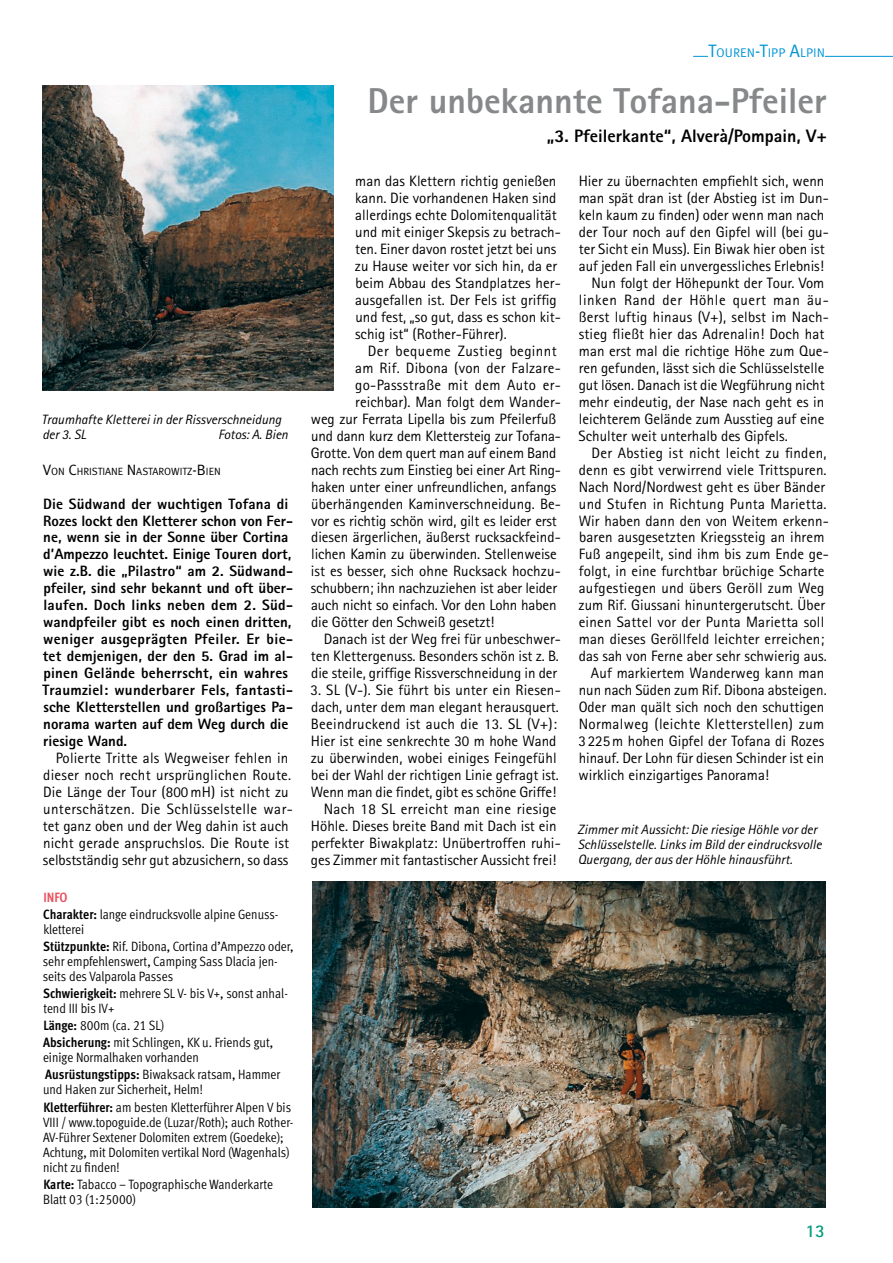
<style>
.page{position:relative;width:893px;height:1263px;background:#fff}
.page>*{position:absolute;margin:0;border:0;box-sizing:border-box;transform-origin:0 0}
.t1{font:800 36px "Agfa Rotis Sans Serif";color:#87888a}
.t2{font:800 18px "Agfa Rotis Sans Serif";color:#000}
.t3{font:700 18px "Agfa Rotis Sans Serif";color:#009d7e}
.t4{font:15px/17px "Agfa Rotis Sans Serif";color:#000;text-align:center}
.t5{font:800 15px/17px "Agfa Rotis Sans Serif";letter-spacing:.005em;color:#000}
.t6{font:15px "Agfa Rotis Sans Serif";letter-spacing:.02em;color:#000}
.t7{font:15px "Agfa Rotis Sans Serif";letter-spacing:.025em;color:#000}
.t8{font:15px "Agfa Rotis Sans Serif";letter-spacing:.035em;color:#000}
.t9{font:13.5px/15px "Meta Cond Normal LF";color:#000}
.t10{font:italic 13.5px/15px "Agfa Rotis Sans Serif";color:#000}
.t11{font:13.5px "Meta Cond Bold LF";color:#e8525f}
.t12{font:12.6px "Meta Normal Caps";color:#0095d8}
.t13{font:10.5px "Meta Normal";color:#000}
.s1{font-size:15px}
.s2{font-family:"Meta Cond Bold LF"}
.s3{font-size:18px}
</style>
<div class="page">
<hr style="left:693px;top:56px;width:200px;height:1px;background:#0095d8">
<div style="left:708px;top:43px;width:117px;height:17px;background:#fff"></div>
<img style="left:43px;top:85px;width:290px;height:305px">
<img style="left:312px;top:882px;width:513px;height:326px">
<p class="t10" style="left:42px;top:412px;width:241px">Traumhafte Kletterei in der Rissverschneidung der 3. SL</p>
<p class="t10" style="left:218px;top:427px;width:71px">Fotos: A. Bien</p>
<p class="t13" style="left:43px;top:465px;width:180px"><span class="s1">V</span>ON <span class="s1">C</span>HRISTIANE <span class="s1">N</span>ASTAROWITZ<span class="s1">-B</span>IEN</p>
<p class="t5" style="left:42px;top:495px;width:252px">Die Südwand der wuchtigen Tofana di Rozes lockt den Kletterer schon von Fer&shy;ne, wenn sie in der Sonne über Cortina d’Ampezzo leuchtet. Einige Touren dort, wie z.B. die „Pilastro“ am 2. Südwand&shy;pfeiler, sind sehr bekannt und oft über&shy;laufen. Doch links neben dem 2. Süd&shy;wandpfeiler gibt es noch einen dritten, weniger ausgeprägten Pfeiler. Er bie&shy;tet demjenigen, der den 5. Grad im al&shy;pinen Gelände beherrscht, ein wahres Traumziel: wunderbarer Fels, fantasti&shy;sche Kletterstellen und großartiges Pa&shy;norama warten auf dem Weg durch die riesige Wand.</p>
<p class="t4" style="left:43px;top:749px;width:252px">Polierte Tritte als Wegweiser fehlen in dieser noch recht ursprünglichen Route.<br>Die Länge der Tour (800mH) ist nicht zu unterschätzen. Die Schlüsselstelle war&shy;tet ganz oben und der Weg dahin ist auch nicht gerade anspruchslos. Die Route ist selbstständig sehr gut abzusichern, so dass</p>
<p class="t11" style="left:43px;top:889px;width:26px">INFO</p>
<p class="t9" style="left:43px;top:906px;width:237px"><span class="s2">Charakter:</span> lange eindrucksvolle alpine Genuss&shy;kletterei</p>
<p class="t9" style="left:43px;top:939px;width:252px"><span class="s2">Stützpunkte:</span> Rif. Dibona, Cortina d’Ampezzo oder, sehr empfehlenswert, Camping Sass Dlacia jen&shy;seits des Valparola Passes</p>
<p class="t9" style="left:43px;top:986px;width:246px"><span class="s2">Schwierigkeit:</span> mehrere SL V- bis V+, sonst anhal&shy;tend III bis IV+</p>
<p class="t9" style="left:43px;top:1017px;width:232px;line-height:17.1px"><span class="s2">Länge:</span> 800m (ca. 21 SL)<br><span class="s2">Absicherung:</span> mit Schlingen, KK u. Friends gut,</p>
<p class="t9" style="left:43px;top:1049px;width:239px;line-height:17.1px">einige Normalhaken vorhanden<br><span class="s2">Ausrüstungstipps:</span> Biwaksack ratsam, Hammer</p>
<p class="t9" style="left:43px;top:1081px;width:250px;line-height:17.1px">und Haken zur Sicherheit, Helm!<br><span class="s2">Kletterführer:</span> am besten Kletterführer Alpen V bis</p>
<p class="t9" style="left:43px;top:1114px;width:252px">VIII / www.topoguide.de (Luzar/Roth); auch Rother-AV-Führer Sextener Dolomiten extrem (Goedeke); Achtung, mit Dolomiten vertikal Nord (Wagenhals) nicht zu finden!</p>
<p class="t9" style="left:43px;top:1176px;width:231px"><span class="s2">Karte:</span> Tabacco – Topographische Wanderkarte<br>Blatt 03 (1:25000)</p>
<p class="t12" style="left:708px;top:45px;width:118px"><span class="s3">T</span>OUREN<span class="s3">-T</span>IPP <span class="s3">A</span>LPIN</p>
<h1 class="t1" style="left:367px;top:78px;width:461px">Der unbekannte Tofana-Pfeiler</h1>
<p class="t2" style="left:547px;top:124px;width:282px">„3. Pfeilerkante“, Alverà/Pompain, V+</p>
<p class="t4" style="left:355px;top:173px;width:207px;text-align:left">man das Klettern richtig genießen kann. Die vorhandenen Haken sind allerdings echte Dolomitenqualität und mit einiger Skepsis zu betrach&shy;ten. Einer davon rostet jetzt bei uns zu Hause weiter vor sich hin, da er beim Abbau des Standplatzes her&shy;ausgefallen ist. Der Fels ist griffig und fest, „so gut, dass es schon kit&shy;schig ist“ (Rother-Führer).</p>
<p class="t7" style="left:368px;top:342px;width:190px">Der bequeme Zustieg beginnt</p>
<p class="t4" style="left:355px;top:359px;width:207px">am Rif. Dibona (von der Falzare-</p>
<p class="t7" style="left:355px;top:376px;width:207px">go-Passstraße mit dem Auto er-</p>
<p class="t4" style="left:355px;top:393px;width:207px">reichbar). Man folgt dem Wander-</p>
<p class="t4" style="left:311px;top:410px;width:247px">weg zur Ferrata Lipella bis zum Pfeilerfuß</p>
<p class="t4" style="left:311px;top:427px;width:251px">und dann kurz dem Klettersteig zur Tofana-</p>
<p class="t4" style="left:311px;top:444px;width:247px">Grotte. Von dem quert man auf einem Band</p>
<p class="t4" style="left:311px;top:461px;width:251px">nach rechts zum Einstieg bei einer Art Ring-</p>
<p class="t4" style="left:311px;top:478px;width:247px">haken unter einer unfreundlichen, anfangs</p>
<p class="t4" style="left:311px;top:495px;width:251px">überhängenden Kaminverschneidung. Be-</p>
<p class="t4" style="left:311px;top:512px;width:247px">vor es richtig schön wird, gilt es leider erst</p>
<p class="t4" style="left:311px;top:529px;width:251px">diesen ärgerlichen, äußerst rucksackfeind-</p>
<p class="t4" style="left:311px;top:546px;width:247px">lichen Kamin zu überwinden. Stellenweise</p>
<p class="t4" style="left:311px;top:563px;width:251px">ist es besser, sich ohne Rucksack hochzu-</p>
<p class="t4" style="left:311px;top:580px;width:248px">schubbern; ihn nachzuziehen ist aber leider</p>
<p class="t4" style="left:311px;top:597px;width:247px">auch nicht so einfach. Vor den Lohn haben</p>
<p class="t4" style="left:311px;top:614px;width:185px">die Götter den Schweiß gesetzt!</p>
<p class="t4" style="left:324px;top:630px;width:239px">Danach ist der Weg frei für unbeschwer-</p>
<p class="t4" style="left:311px;top:647px;width:250px">ten Klettergenuss. Besonders schön ist z. B.</p>
<p class="t4" style="left:311px;top:664px;width:248px">die steile, griffige Rissverschneidung in der</p>
<p class="t4" style="left:311px;top:681px;width:252px">3. SL (V-). Sie führt bis unter ein Riesen&shy;dach, unter dem man elegant herausquert.<br>Beeindruckend ist auch die 13. SL (V+):<br>Hier ist eine senkrechte 30 m hohe Wand zu überwinden, wobei einiges Feingefühl bei der Wahl der richtigen Linie gefragt ist.<br>Wenn man die findet, gibt es schöne Griffe!<br>Nach 18 SL erreicht man eine riesige Höhle. Dieses breite Band mit Dach ist ein perfekter Biwakplatz: Unübertroffen ruhi&shy;ges Zimmer mit fantastischer Aussicht frei!</p>
<p class="t4" style="left:579px;top:173px;width:247px">Hier zu übernachten empfiehlt sich, wenn</p>
<p class="t4" style="left:579px;top:190px;width:251px">man spät dran ist (der Abstieg ist im Dun-</p>
<p class="t4" style="left:579px;top:207px;width:247px">keln kaum zu finden) oder wenn man nach</p>
<p class="t4" style="left:579px;top:224px;width:251px">der Tour noch auf den Gipfel will (bei gu-</p>
<p class="t4" style="left:579px;top:241px;width:248px">ter Sicht ein Muss). Ein Biwak hier oben ist</p>
<p class="t4" style="left:579px;top:258px;width:247px">auf jeden Fall ein unvergessliches Erlebnis!</p>
<p class="t4" style="left:591px;top:275px;width:234px">Nun folgt der Höhepunkt der Tour. Vom</p>
<p class="t8" style="left:579px;top:291px;width:251px">linken Rand der Höhle quert man äu-</p>
<p class="t4" style="left:579px;top:308px;width:251px">ßerst luftig hinaus (V+), selbst im Nach-</p>
<p class="t4" style="left:579px;top:325px;width:247px">stieg fließt hier das Adrenalin! Doch hat</p>
<p class="t4" style="left:579px;top:342px;width:251px">man erst mal die richtige Höhe zum Que-</p>
<p class="t4" style="left:579px;top:359px;width:247px">ren gefunden, lässt sich die Schlüsselstelle</p>
<p class="t4" style="left:579px;top:376px;width:247px">gut lösen. Danach ist die Wegführung nicht</p>
<p class="t4" style="left:579px;top:393px;width:247px">mehr eindeutig, der Nase nach geht es in</p>
<p class="t4" style="left:579px;top:410px;width:247px">leichterem Gelände zum Ausstieg auf eine</p>
<p class="t4" style="left:579px;top:427px;width:211px">Schulter weit unterhalb des Gipfels.</p>
<p class="t6" style="left:591px;top:444px;width:236px">Der Abstieg ist nicht leicht zu finden,</p>
<p class="t4" style="left:579px;top:461px;width:249px">denn es gibt verwirrend viele Trittspuren.</p>
<p class="t4" style="left:579px;top:478px;width:248px">Nach Nord/Nordwest geht es über Bänder</p>
<p class="t6" style="left:579px;top:495px;width:249px">und Stufen in Richtung Punta Marietta.</p>
<p class="t4" style="left:579px;top:512px;width:252px">Wir haben dann den von Weitem erkenn-</p>
<p class="t4" style="left:579px;top:529px;width:247px">baren ausgesetzten Kriegssteig an ihrem</p>
<p class="t4" style="left:579px;top:546px;width:252px">Fuß angepeilt, sind ihm bis zum Ende ge-</p>
<p class="t4" style="left:579px;top:563px;width:247px">folgt, in eine furchtbar brüchige Scharte</p>
<p class="t4" style="left:579px;top:580px;width:247px">aufgestiegen und übers Geröll zum Weg</p>
<p class="t4" style="left:579px;top:597px;width:248px">zum Rif. Giussani hinuntergerutscht. Über</p>
<p class="t4" style="left:579px;top:614px;width:247px">einen Sattel vor der Punta Marietta soll</p>
<p class="t4" style="left:579px;top:630px;width:247px">man dieses Geröllfeld leichter erreichen;</p>
<p class="t4" style="left:579px;top:647px;width:249px">das sah von Ferne aber sehr schwierig aus.</p>
<p class="t4" style="left:591px;top:664px;width:235px">Auf markiertem Wanderweg kann man</p>
<p class="t4" style="left:579px;top:681px;width:249px">nun nach Süden zum Rif. Dibona absteigen.</p>
<p class="t4" style="left:579px;top:698px;width:247px">Oder man quält sich noch den schuttigen</p>
<p class="t6" style="left:579px;top:715px;width:247px">Normalweg (leichte Kletterstellen) zum</p>
<p class="t4" style="left:578px;top:732px;width:247px">3 225m hohen Gipfel der Tofana di Rozes</p>
<p class="t4" style="left:579px;top:749px;width:247px">hinauf. Der Lohn für diesen Schinder ist ein</p>
<p class="t4" style="left:579px;top:766px;width:192px">wirklich einzigartiges Panorama!</p>
<p class="t10" style="left:578px;top:822px;width:246px">Zimmer mit Aussicht: Die riesige Höhle vor der<br>Schlüsselstelle. Links im Bild der eindrucksvolle<br>Quergang, der aus der Höhle hinausführt.</p>
<p class="t3" style="left:806px;top:1219px;width:21px">13</p>
</div>
